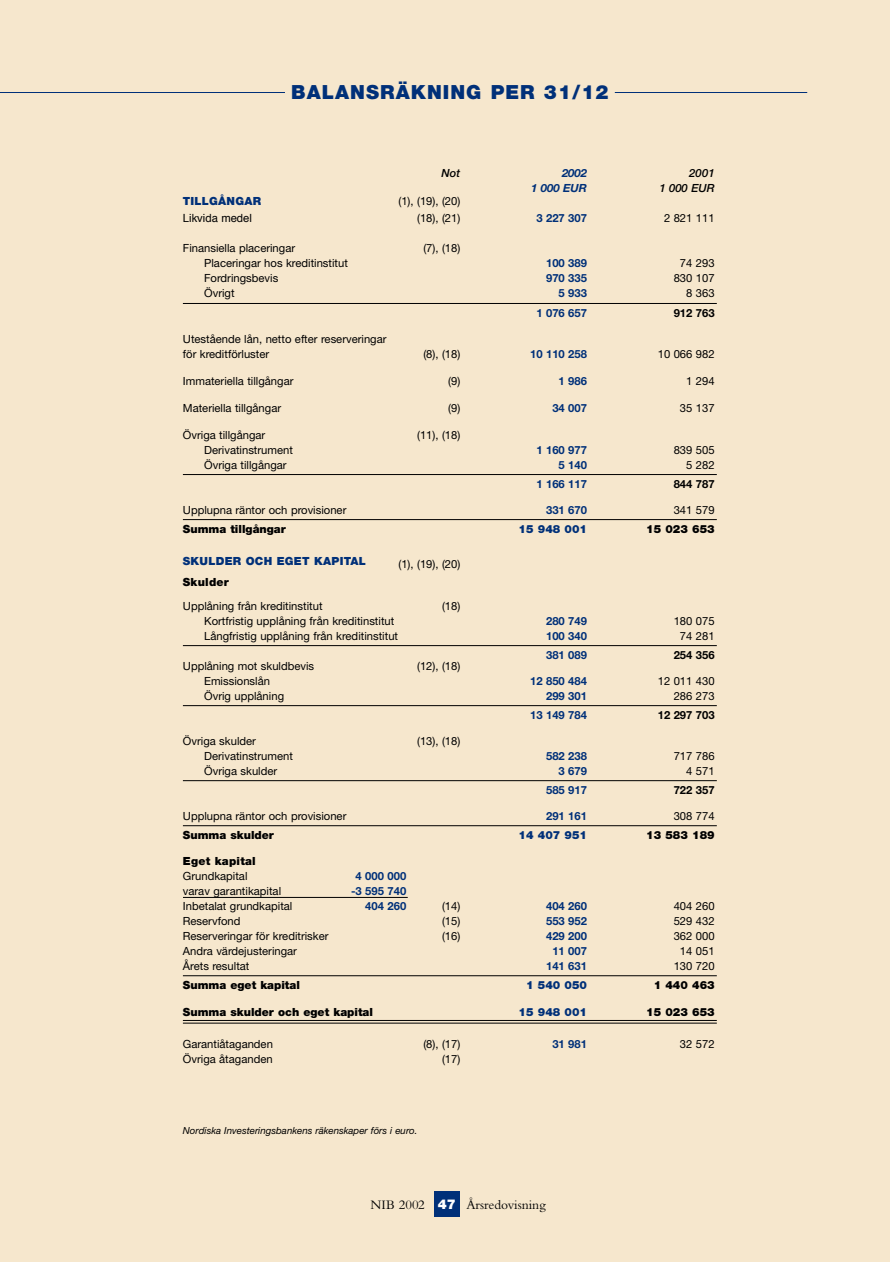
<style>
.page{position:relative;width:890px;height:1262px;background:#f6e7cd}
.page>*{position:absolute;margin:0;border:0;box-sizing:border-box;transform-origin:0 0}
.t1{font:900 19.5px "Helvetica Neue";letter-spacing:.055em;color:#003079}
.t2{font:13.5px "Bembo";color:#000}
.t3{font:11.25px/15px "Helvetica Neue";color:#000}
.t4{font:700 11.25px "Helvetica Neue";color:#003079}
.t5{font:900 11.25px "Helvetica Neue";color:#000}
.t6{font:900 11.25px "Helvetica Neue";letter-spacing:.02em;color:#003079}
.t7{font:700 11.25px "Helvetica Neue";color:#000}
.t8{font:900 11.25px "Helvetica Neue";letter-spacing:.02em;color:#000}
.t9{font:italic 500 11.25px "Helvetica Neue";letter-spacing:.015em;color:#000}
.t10{font:11.25px "Helvetica";color:#000}
.t11{font:italic 700 11.25px "Helvetica Neue";color:#003079}
.t12{font:italic 9.75px "Helvetica Neue";color:#000}
.s1{font-family:"Helvetica Neue";font-weight:900;color:#fff}
</style>
<div class="page">
<hr style="left:183px;top:303px;width:533px;height:1px;background:#000">
<hr style="left:183px;top:474px;width:533px;height:1px;background:#000">
<hr style="left:183px;top:519px;width:533px;height:1px;background:#000">
<hr style="left:183px;top:645px;width:533px;height:1px;background:#000">
<hr style="left:183px;top:705px;width:533px;height:1px;background:#000">
<hr style="left:183px;top:780px;width:533px;height:1px;background:#000">
<hr style="left:183px;top:825px;width:533px;height:1px;background:#000">
<hr style="left:183px;top:975px;width:533px;height:1px;background:#000">
<hr style="left:183px;top:1020px;width:533px;height:1px;background:#000">
<hr style="left:183px;top:1022px;width:533px;height:1px;background:#000">
<div style="left:434px;top:1191px;width:25px;height:26px;background:#003079"></div>
<hr style="left:614px;top:92px;width:193px;height:1px;background:#003079">
<hr style="left:0;top:92px;width:285px;height:1px;background:#003079">
<hr style="left:183px;top:897px;width:225px;height:1px;background:#000">
<h1 class="t1" style="left:291px;top:85px;width:319px">BALANSRÄKNING PER 31/12</h1>
<p class="t9" style="left:441px;top:169px;width:20px">Not</p>
<p class="t11" style="left:562px;top:169px;width:27px">2002</p>
<p class="t9" style="left:689px;top:169px;width:27px">2001</p>
<p class="t11" style="left:531px;top:184px;width:57px">1 000 EUR</p>
<p class="t9" style="left:659px;top:184px;width:57px">1 000 EUR</p>
<p class="t6" style="left:183px;top:197px;width:80px">TILLGÅNGAR</p>
<p class="t3" style="left:398px;top:195px;width:63px">(1), (19), (20)</p>
<p class="t10" style="left:183px;top:214px;width:71px">Likvida medel</p>
<p class="t3" style="left:417px;top:212px;width:45px">(18), (21)</p>
<p class="t4" style="left:536px;top:214px;width:52px">3 227 307</p>
<p class="t3" style="left:664px;top:212px;width:52px">2 821 111</p>
<p class="t3" style="left:183px;top:242px;width:114px">Finansiella placeringar</p>
<p class="t3" style="left:423px;top:242px;width:38px">(7), (18)</p>
<p class="t3" style="left:204px;top:257px;width:145px">Placeringar hos kreditinstitut</p>
<p class="t4" style="left:546px;top:259px;width:42px">100 389</p>
<p class="t3" style="left:680px;top:257px;width:36px">74 293</p>
<p class="t3" style="left:204px;top:272px;width:76px">Fordringsbevis</p>
<p class="t4" style="left:546px;top:274px;width:42px">970 335</p>
<p class="t3" style="left:673px;top:272px;width:42px">830 107</p>
<p class="t3" style="left:204px;top:287px;width:32px">Övrigt</p>
<p class="t4" style="left:558px;top:289px;width:30px">5 933</p>
<p class="t3" style="left:686px;top:287px;width:30px">8 363</p>
<p class="t4" style="left:536px;top:309px;width:52px">1 076 657</p>
<p class="t7" style="left:673px;top:309px;width:42px">912 763</p>
<p class="t3" style="left:183px;top:332px;width:205px">Utestående lån, netto efter reserveringar för kreditförluster</p>
<p class="t3" style="left:423px;top:347px;width:38px">(8), (18)</p>
<p class="t4" style="left:530px;top:349px;width:58px">10 110 258</p>
<p class="t3" style="left:657px;top:347px;width:58px">10 066 982</p>
<p class="t3" style="left:183px;top:374px;width:112px">Immateriella tillgångar</p>
<p class="t3" style="left:448px;top:374px;width:14px">(9)</p>
<p class="t4" style="left:558px;top:376px;width:30px">1 986</p>
<p class="t3" style="left:686px;top:374px;width:30px">1 294</p>
<p class="t3" style="left:183px;top:401px;width:100px">Materiella tillgångar</p>
<p class="t3" style="left:448px;top:401px;width:14px">(9)</p>
<p class="t4" style="left:552px;top:403px;width:36px">34 007</p>
<p class="t3" style="left:680px;top:401px;width:36px">35 137</p>
<p class="t3" style="left:183px;top:428px;width:84px">Övriga tillgångar</p>
<p class="t3" style="left:417px;top:428px;width:45px">(11), (18)</p>
<p class="t3" style="left:204px;top:443px;width:90px">Derivatinstrument</p>
<p class="t4" style="left:536px;top:445px;width:52px">1 160 977</p>
<p class="t3" style="left:673px;top:443px;width:42px">839 505</p>
<p class="t3" style="left:204px;top:458px;width:84px">Övriga tillgångar</p>
<p class="t4" style="left:558px;top:460px;width:30px">5 140</p>
<p class="t3" style="left:686px;top:458px;width:30px">5 282</p>
<p class="t4" style="left:536px;top:480px;width:52px">1 166 117</p>
<p class="t7" style="left:673px;top:480px;width:42px">844 787</p>
<p class="t3" style="left:183px;top:503px;width:165px">Upplupna räntor och provisioner</p>
<p class="t4" style="left:546px;top:505px;width:42px">331 670</p>
<p class="t3" style="left:673px;top:503px;width:42px">341 579</p>
<p class="t5" style="left:183px;top:525px;width:104px">Summa tillgångar</p>
<p class="t6" style="left:518px;top:525px;width:70px">15 948 001</p>
<p class="t5" style="left:646px;top:525px;width:70px">15 023 653</p>
<p class="t6" style="left:183px;top:557px;width:185px">SKULDER OCH EGET KAPITAL</p>
<p class="t3" style="left:398px;top:557px;width:63px">(1), (19), (20)</p>
<p class="t8" style="left:183px;top:578px;width:47px">Skulder</p>
<p class="t3" style="left:183px;top:599px;width:141px">Upplåning från kreditinstitut</p>
<p class="t3" style="left:442px;top:599px;width:20px">(18)</p>
<p class="t3" style="left:204px;top:614px;width:192px">Kortfristig upplåning från kreditinstitut</p>
<p class="t4" style="left:546px;top:616px;width:42px">280 749</p>
<p class="t3" style="left:673px;top:614px;width:42px">180 075</p>
<p class="t3" style="left:204px;top:629px;width:195px">Långfristig upplåning från kreditinstitut</p>
<p class="t4" style="left:546px;top:631px;width:42px">100 340</p>
<p class="t3" style="left:680px;top:629px;width:36px">74 281</p>
<p class="t4" style="left:546px;top:651px;width:42px">381 089</p>
<p class="t7" style="left:673px;top:651px;width:42px">254 356</p>
<p class="t3" style="left:183px;top:659px;width:133px">Upplåning mot skuldbevis</p>
<p class="t3" style="left:417px;top:659px;width:45px">(12), (18)</p>
<p class="t3" style="left:204px;top:674px;width:67px">Emissionslån</p>
<p class="t4" style="left:530px;top:676px;width:58px">12 850 484</p>
<p class="t3" style="left:657px;top:674px;width:58px">12 011 430</p>
<p class="t3" style="left:204px;top:689px;width:81px">Övrig upplåning</p>
<p class="t4" style="left:546px;top:691px;width:42px">299 301</p>
<p class="t3" style="left:673px;top:689px;width:42px">286 273</p>
<p class="t4" style="left:530px;top:711px;width:58px">13 149 784</p>
<p class="t7" style="left:657px;top:711px;width:58px">12 297 703</p>
<p class="t3" style="left:183px;top:734px;width:75px">Övriga skulder</p>
<p class="t3" style="left:417px;top:734px;width:45px">(13), (18)</p>
<p class="t3" style="left:204px;top:749px;width:90px">Derivatinstrument</p>
<p class="t4" style="left:546px;top:751px;width:42px">582 238</p>
<p class="t3" style="left:673px;top:749px;width:42px">717 786</p>
<p class="t3" style="left:204px;top:764px;width:75px">Övriga skulder</p>
<p class="t4" style="left:558px;top:766px;width:30px">3 679</p>
<p class="t3" style="left:686px;top:764px;width:30px">4 571</p>
<p class="t4" style="left:546px;top:786px;width:42px">585 917</p>
<p class="t7" style="left:673px;top:786px;width:42px">722 357</p>
<p class="t3" style="left:183px;top:809px;width:165px">Upplupna räntor och provisioner</p>
<p class="t4" style="left:546px;top:811px;width:42px">291 161</p>
<p class="t3" style="left:673px;top:809px;width:42px">308 774</p>
<p class="t5" style="left:183px;top:831px;width:92px">Summa skulder</p>
<p class="t6" style="left:518px;top:831px;width:70px">14 407 951</p>
<p class="t5" style="left:646px;top:831px;width:70px">13 583 189</p>
<p class="t8" style="left:183px;top:856px;width:74px">Eget kapital</p>
<p class="t3" style="left:183px;top:869px;width:66px">Grundkapital</p>
<p class="t4" style="left:355px;top:871px;width:52px">4 000 000</p>
<p class="t3" style="left:183px;top:884px;width:100px">varav garantikapital</p>
<p class="t4" style="left:351px;top:886px;width:57px">-3 595 740</p>
<p class="t3" style="left:183px;top:899px;width:111px">Inbetalat grundkapital</p>
<p class="t4" style="left:365px;top:901px;width:42px">404 260</p>
<p class="t3" style="left:442px;top:899px;width:20px">(14)</p>
<p class="t4" style="left:546px;top:901px;width:42px">404 260</p>
<p class="t3" style="left:673px;top:899px;width:42px">404 260</p>
<p class="t3" style="left:183px;top:914px;width:59px">Reservfond</p>
<p class="t3" style="left:442px;top:914px;width:20px">(15)</p>
<p class="t4" style="left:546px;top:916px;width:42px">553 952</p>
<p class="t3" style="left:673px;top:914px;width:42px">529 432</p>
<p class="t3" style="left:183px;top:929px;width:147px">Reserveringar för kreditrisker</p>
<p class="t3" style="left:442px;top:929px;width:20px">(16)</p>
<p class="t4" style="left:546px;top:931px;width:42px">429 200</p>
<p class="t3" style="left:673px;top:929px;width:42px">362 000</p>
<p class="t3" style="left:183px;top:944px;width:116px">Andra värdejusteringar</p>
<p class="t4" style="left:552px;top:946px;width:36px">11 007</p>
<p class="t3" style="left:680px;top:944px;width:36px">14 051</p>
<p class="t3" style="left:183px;top:959px;width:68px">Årets resultat</p>
<p class="t4" style="left:546px;top:961px;width:42px">141 631</p>
<p class="t3" style="left:673px;top:959px;width:42px">130 720</p>
<p class="t5" style="left:183px;top:981px;width:119px">Summa eget kapital</p>
<p class="t6" style="left:526px;top:981px;width:62px">1 540 050</p>
<p class="t5" style="left:653px;top:981px;width:62px">1 440 463</p>
<p class="t5" style="left:183px;top:1008px;width:192px">Summa skulder och eget kapital</p>
<p class="t6" style="left:518px;top:1008px;width:70px">15 948 001</p>
<p class="t5" style="left:646px;top:1008px;width:70px">15 023 653</p>
<p class="t3" style="left:183px;top:1037px;width:91px">Garantiåtaganden</p>
<p class="t3" style="left:423px;top:1037px;width:38px">(8), (17)</p>
<p class="t4" style="left:552px;top:1040px;width:36px">31 981</p>
<p class="t3" style="left:680px;top:1037px;width:36px">32 572</p>
<p class="t3" style="left:183px;top:1052px;width:91px">Övriga åtaganden</p>
<p class="t3" style="left:442px;top:1052px;width:20px">(17)</p>
<p class="t12" style="left:183px;top:1126px;width:236px">Nordiska Investeringsbankens räkenskaper förs i euro.</p>
<p class="t2" style="left:370px;top:1199px;width:177px">NIB 2002 <span class="s1">47</span> Årsredovisning</p>
</div>
